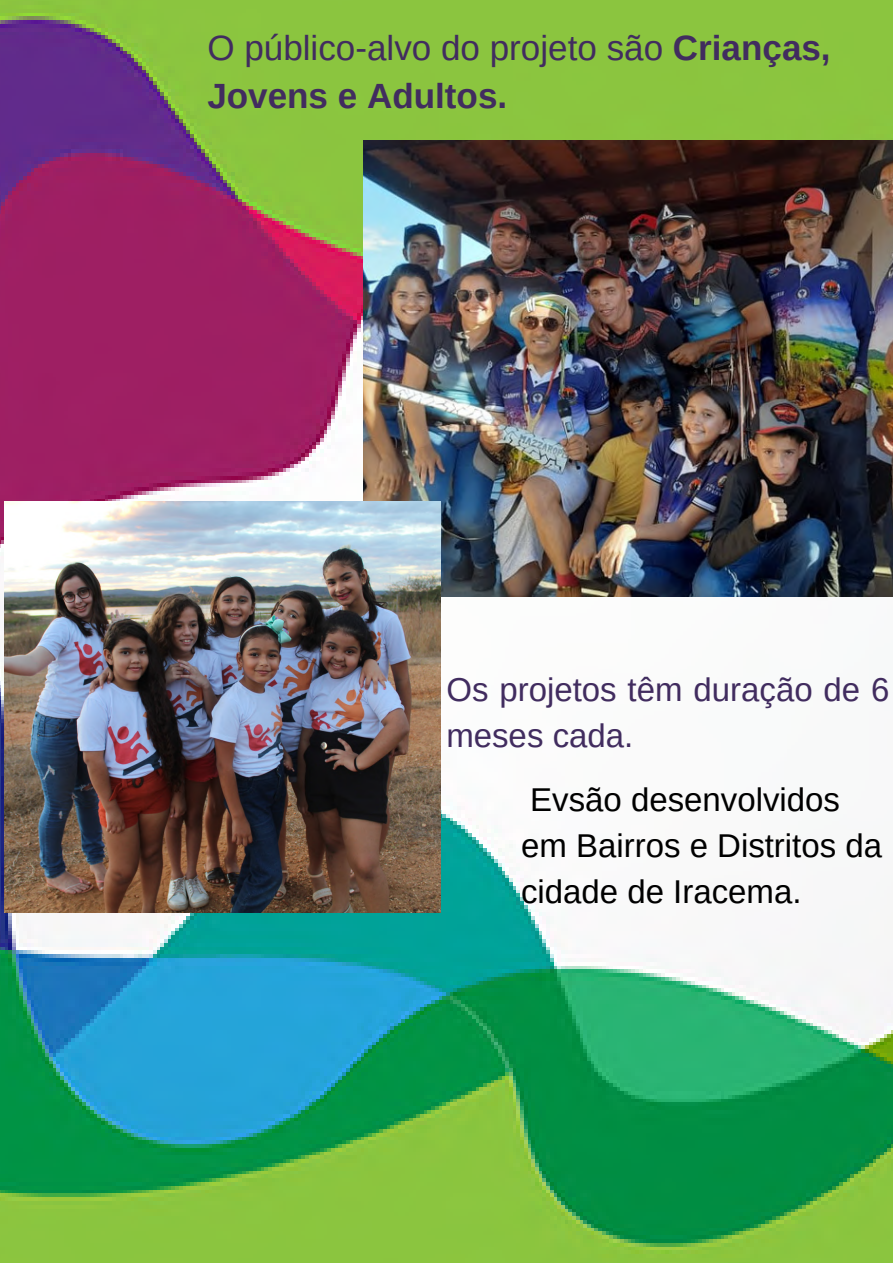
<style>
.page{position:relative;width:893px;height:1264px;background:#fff}
.page>*{position:absolute;margin:0;border:0;box-sizing:border-box;transform-origin:0 0}
.t1{font:35.1px/48.3px "Arimo";color:#412c5f}
.t2{font:33px/46px "Arimo";color:#000}
.t3{font:33px/46px "Arimo";color:#412c5f}
.s1{font-weight:700}
</style>
<div class="page">
<img style="left:0;top:0;width:892px;height:1262px">
<img style="left:363px;top:141px;width:529px;height:455px">
<img style="left:4px;top:501px;width:436px;height:411px">
<p class="t1" style="left:207px;top:24px;width:624px">O público-alvo do projeto são <span class="s1">Crianças,<br>Jovens e Adultos.</span></p>
<p class="t3" style="left:446px;top:667px;width:444px">Os projetos têm duração de 6 meses cada.</p>
<p class="t2" style="left:521px;top:776px;width:362px">Evsão desenvolvidos em Bairros e Distritos da cidade de Iracema.</p>
</div>
